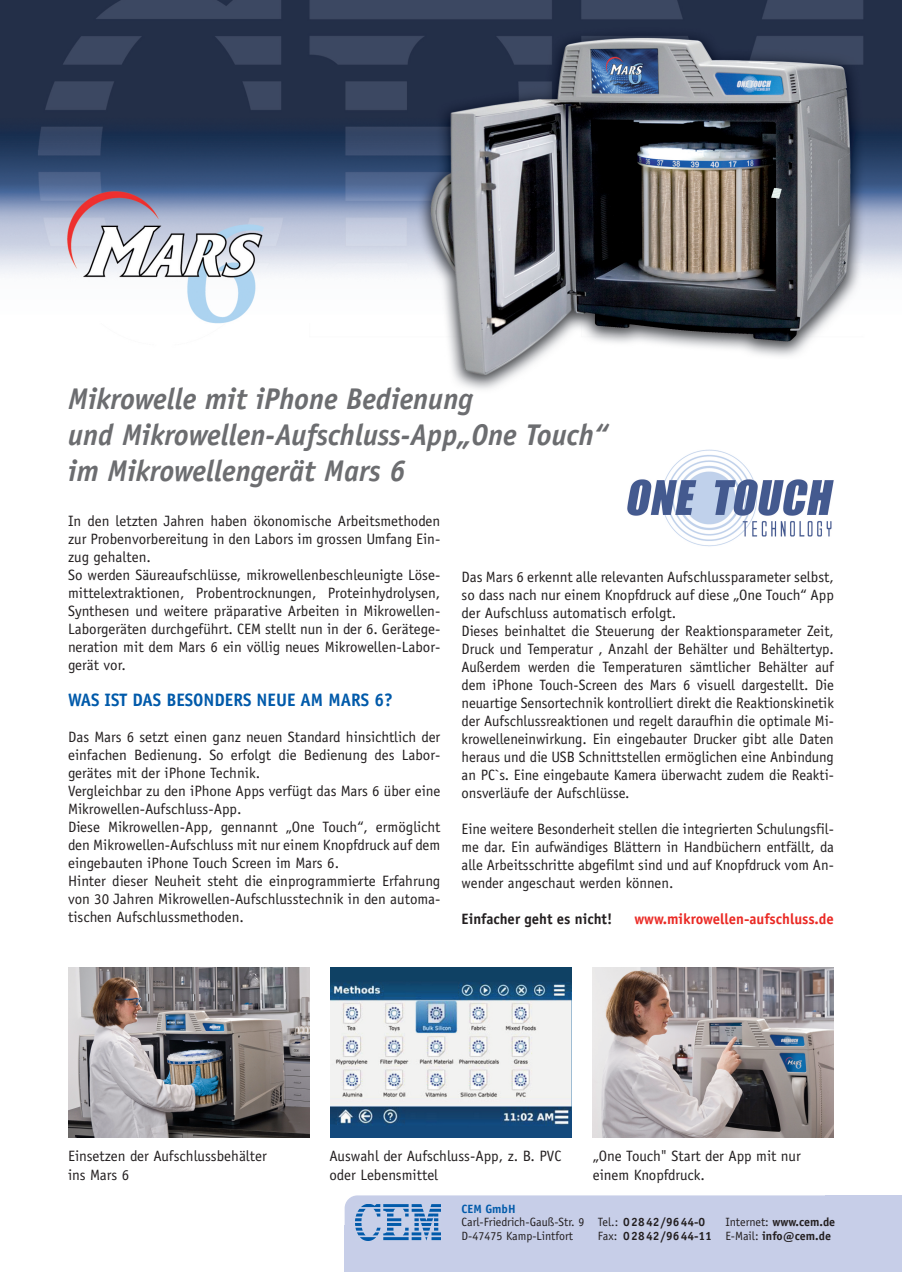
<style>
.page{position:relative;width:902px;height:1272px;background:#fff}
.page>*{position:absolute;margin:0;border:0;box-sizing:border-box;transform-origin:0 0}
.t1{font:italic 700 30px/36px "Officina Sans";color:#6c6d70}
.t2{font:700 18px "Officina Sans";color:#015aaa}
.t3{font:15px/18px "Officina Sans";color:#231f20}
.t4{font:700 15px "Officina Sans";color:#ea2924}
.t5{font:700 15px "Officina Sans";color:#231f20}
.t6{font:12px/13.5px "Officina Sans";color:#231f20}
.t7{font:700 12px "Officina Sans";color:#231f20}
.s1{font-weight:700;color:#015aaa}
.s2{font-weight:700}
.s3{font-weight:400}
</style>
<div class="page">
<img style="left:0;top:0;width:901px;height:390px">
<div style="left:344px;top:1195px;width:481px;height:76px;background:#c7cee8"></div>
<div style="left:825px;top:1195px;width:76px;height:76px;background:#c7cee8"></div>
<div style="left:344px;top:1225px;width:43px;height:46px;background:#c7cee8"></div>
<div style="left:355px;top:1201px;width:85px;height:44px;background:#c7cee8"></div>
<img style="left:355px;top:1204px;width:85px;height:36px">
<img style="left:68px;top:967px;width:241px;height:170px">
<img style="left:330px;top:967px;width:241px;height:170px">
<img style="left:592px;top:967px;width:241px;height:170px">
<img style="left:627px;top:449px;width:207px;height:98px">
<h1 class="t1" style="left:68px;top:383px;width:541px">Mikrowelle mit iPhone Bedienung<br>und Mikrowellen-Aufschluss-App„One Touch“ im Mikrowellengerät Mars 6</h1>
<p class="t3" style="left:68px;top:513px;width:374px">In den letzten Jahren haben ökonomische Arbeitsmethoden zur Probenvorbereitung in den Labors im grossen Umfang Ein&shy;zug gehalten.<br>So werden Säureaufschlüsse, mikrowellenbeschleunigte Löse&shy;mittelextraktionen, Probentrocknungen, Proteinhydrolysen, Synthesen und weitere präparative Arbeiten in Mikrowellen-Laborgeräten durchgeführt. CEM stellt nun in der 6. Gerätege&shy;neration mit dem Mars 6 ein völlig neues Mikrowellen-Labor&shy;gerät vor.</p>
<p class="t2" style="left:68px;top:693px;width:326px">WAS IST DAS BESONDERS NEUE AM MARS 6?</p>
<p class="t3" style="left:68px;top:729px;width:374px">Das Mars 6 setzt einen ganz neuen Standard hinsichtlich der einfachen Bedienung. So erfolgt die Bedienung des Labor&shy;gerätes mit der iPhone Technik.<br>Vergleichbar zu den iPhone Apps verfügt das Mars 6 über eine Mikrowellen-Aufschluss-App.<br>Diese Mikrowellen-App, gennannt „One Touch“, ermöglicht den Mikrowellen-Aufschluss mit nur einem Knopfdruck auf dem eingebauten iPhone Touch Screen im Mars 6.<br>Hinter dieser Neuheit steht die einprogrammierte Erfahrung von 30 Jahren Mikrowellen-Aufschlusstechnik in den automa&shy;tischen Aufschlussmethoden.</p>
<p class="t3" style="left:461px;top:569px;width:374px">Das Mars 6 erkennt alle relevanten Aufschlussparameter selbst, so dass nach nur einem Knopfdruck auf diese „One Touch“ App der Aufschluss automatisch erfolgt.<br>Dieses beinhaltet die Steuerung der Reaktionsparameter Zeit, Druck und Temperatur , Anzahl der Behälter und Behältertyp.<br>Außerdem werden die Temperaturen sämtlicher Behälter auf dem iPhone Touch-Screen des Mars 6 visuell dargestellt. Die neuartige Sensortechnik kontrolliert direkt die Reaktionskinetik der Aufschlussreaktionen und regelt daraufhin die optimale Mi&shy;krowelleneinwirkung. Ein eingebauter Drucker gibt alle Daten heraus und die USB Schnittstellen ermöglichen eine Anbindung an PC`s. Eine eingebaute Kamera überwacht zudem die Reakti&shy;onsverläufe der Aufschlüsse.</p>
<p class="t3" style="left:461px;top:821px;width:374px;text-align:justify">Eine weitere Besonderheit stellen die integrierten Schulungsfil&shy;me dar. Ein aufwändiges Blättern in Handbüchern entfällt, da alle Arbeitsschritte abgefilmt sind und auf Knopfdruck vom An&shy;wender angeschaut werden können.</p>
<p class="t5" style="left:461px;top:913px;width:152px">Einfacher geht es nicht!</p>
<p class="t4" style="left:634px;top:913px;width:201px">www.mikrowellen-aufschluss.de</p>
<p class="t3" style="left:68px;top:1148px;width:200px">Einsetzen der Aufschlussbehälter ins Mars 6</p>
<p class="t3" style="left:592px;top:1148px;width:209px">„One Touch" Start der App mit nur einem Knopfdruck.</p>
<p class="t3" style="left:329px;top:1148px;width:233px">Auswahl der Aufschluss-App, z. B. PVC oder Lebensmittel</p>
<p class="t6" style="left:461px;top:1202px;width:245px"><span class="s1">CEM GmbH<br></span>Carl-Friedrich-Gauß-Str. 9 Tel.: <span class="s2">02842/9644-0</span></p>
<p class="t7" style="left:725px;top:1217px;width:111px"><span class="s3">Internet:</span> www.cem.de</p>
<p class="t6" style="left:461px;top:1229px;width:113px">D-47475 Kamp-Lintfort</p>
<p class="t7" style="left:597px;top:1230px;width:235px"><span class="s3">Fax:</span> 02842/9644-11 <span class="s3">E-Mail:</span> info@cem.de</p>
</div>
